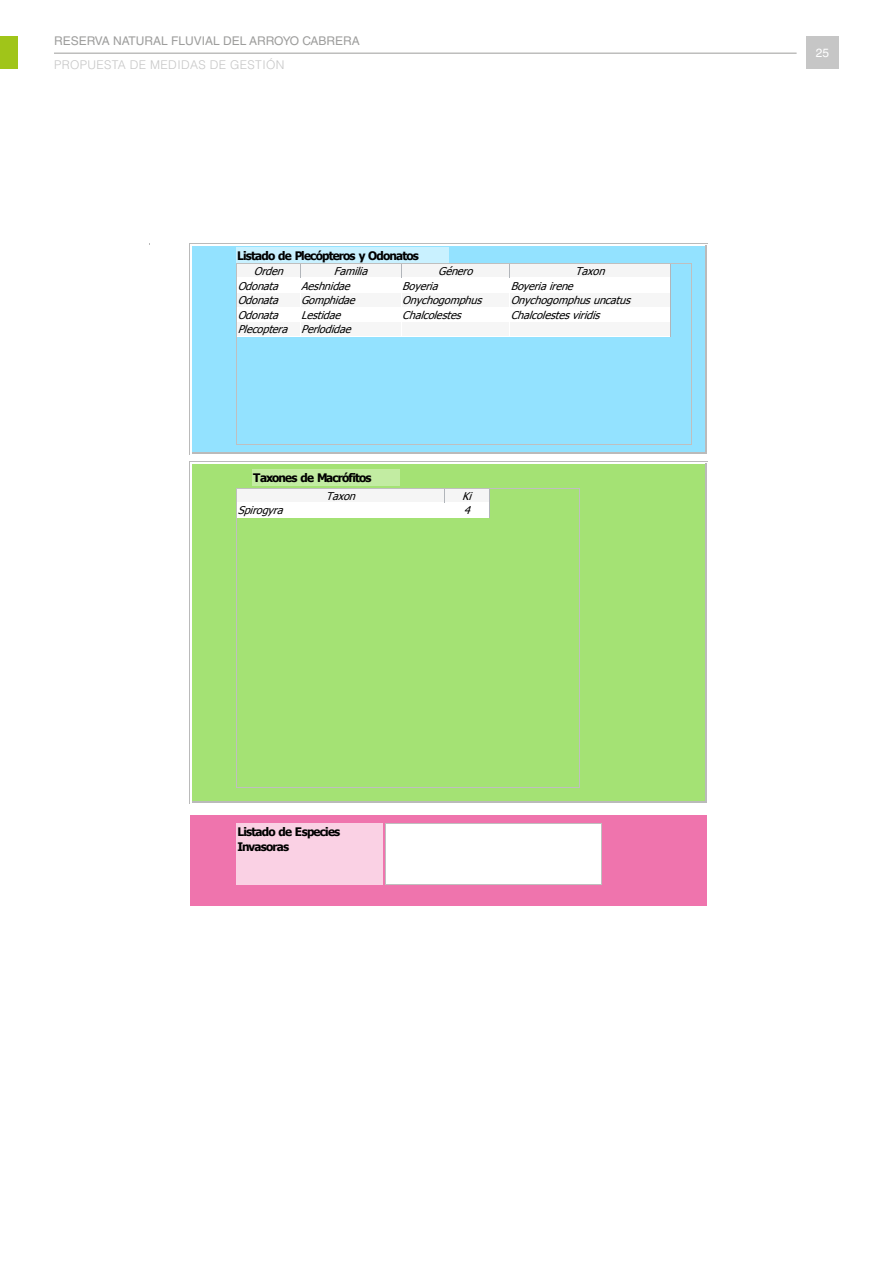
<style>
.page{position:relative;width:893px;height:1263px;background:#fff}
.page>*{position:absolute;margin:0;border:0;box-sizing:border-box;transform-origin:0 0}
.t1{font:12px "Helvetica LT Std";color:#9d9d9c}
.t2{font:300 12px "Helvetica LT Std";letter-spacing:.03em;color:#c6c6c6}
.t3{font:12px "Helvetica LT Std";color:#fff}
.t4{font:700 11.85px/14.2px "Tahoma";letter-spacing:-.07em;color:#000}
.t5{font:italic 10.65px "Tahoma";color:#000}
</style>
<div class="page">
<hr style="left:54px;top:53px;width:743px;height:1px;background:#9d9d9c">
<div style="left:0;top:36px;width:18px;height:33px;background:#a0c519"></div>
<div style="left:806px;top:36px;width:33px;height:33px;background:#c6c6c6"></div>
<div style="left:192px;top:245px;width:514px;height:208px;background:#93e2ff"></div>
<hr style="left:190px;top:243px;width:518px;height:1px;background:#bababa">
<hr style="left:190px;top:243px;width:1px;height:212px;background:#bababa">
<hr style="left:706px;top:245px;width:1px;height:209px;background:#bababa">
<hr style="left:192px;top:453px;width:515px;height:1px;background:#bababa">
<div style="left:191px;top:815px;width:516px;height:91px;background:#ef74ad"></div>
<div style="left:192px;top:463px;width:514px;height:339px;background:#a4e274"></div>
<hr style="left:190px;top:461px;width:518px;height:1px;background:#bababa">
<hr style="left:190px;top:461px;width:1px;height:343px;background:#bababa">
<hr style="left:706px;top:463px;width:1px;height:340px;background:#bababa">
<hr style="left:192px;top:802px;width:515px;height:1px;background:#bababa">
<div style="left:252px;top:469px;width:148px;height:17px;background:#c2eca2"></div>
<div style="left:236px;top:247px;width:212px;height:17px;background:#c9f1ff"></div>
<div style="left:236px;top:824px;width:147px;height:61px;background:#fad1e4"></div>
<div style="left:386px;top:824px;width:215px;height:61px;background:#fff"></div>
<div style="left:237px;top:488px;width:252px;height:29px;background:#fff"></div>
<hr style="left:489px;top:488px;width:1px;height:30px;background:#b1b5ba">
<hr style="left:237px;top:488px;width:1px;height:30px;background:#b1b5ba">
<div style="left:237px;top:488px;width:207px;height:14px;background:#f5f5f5"></div>
<div style="left:445px;top:488px;width:44px;height:14px;background:#f5f5f5"></div>
<hr style="left:237px;top:517px;width:252px;height:1px;background:#fff">
<hr style="left:237px;top:502px;width:252px;height:1px;background:#fff">
<svg style="left:444px;top:488px;width:1px;height:15px"></svg>
<hr style="left:579px;top:488px;width:1px;height:299px;background:#bfbfbf">
<div style="left:237px;top:263px;width:433px;height:73px;background:#fff"></div>
<div style="left:237px;top:292px;width:433px;height:15px;background:#f6f6f6"></div>
<div style="left:237px;top:321px;width:433px;height:15px;background:#f6f6f6"></div>
<hr style="left:670px;top:263px;width:1px;height:73px;background:#b1b5ba">
<hr style="left:237px;top:336px;width:434px;height:1px;background:#b1b5ba">
<hr style="left:237px;top:263px;width:1px;height:73px;background:#b1b5ba">
<div style="left:237px;top:263px;width:63px;height:15px;background:#f5f5f5"></div>
<div style="left:300px;top:263px;width:101px;height:15px;background:#f5f5f5"></div>
<div style="left:401px;top:263px;width:108px;height:15px;background:#f5f5f5"></div>
<div style="left:510px;top:263px;width:160px;height:15px;background:#f5f5f5"></div>
<hr style="left:300px;top:278px;width:1px;height:58px;background:#fff">
<hr style="left:401px;top:278px;width:1px;height:58px;background:#fff">
<hr style="left:509px;top:278px;width:1px;height:58px;background:#fff">
<hr style="left:237px;top:292px;width:433px;height:1px;background:#fff">
<hr style="left:237px;top:307px;width:433px;height:1px;background:#fff">
<hr style="left:237px;top:321px;width:433px;height:1px;background:#fff">
<hr style="left:237px;top:336px;width:433px;height:1px;background:#fff">
<hr style="left:237px;top:277px;width:433px;height:1px;background:#fff">
<svg style="left:300px;top:264px;width:1px;height:14px"></svg>
<svg style="left:401px;top:264px;width:1px;height:14px"></svg>
<svg style="left:509px;top:264px;width:1px;height:14px"></svg>
<hr style="left:237px;top:263px;width:455px;height:1px;background:#bfbfbf">
<hr style="left:692px;top:263px;width:1px;height:181px;background:#bfbfbf">
<p class="t1" style="left:54px;top:34px;width:307px">RESERVA NATURAL FLUVIAL DEL ARROYO CABRERA</p>
<p class="t2" style="left:54px;top:57px;width:232px">PROPUESTA DE MEDIDAS DE GESTIÓN</p>
<p class="t4" style="left:237px;top:248px;width:183px">Listado de Plecópteros y Odonatos</p>
<p class="t5" style="left:254px;top:264px;width:35px">Orden</p>
<p class="t5" style="left:334px;top:264px;width:39px">Familia</p>
<p class="t5" style="left:438px;top:264px;width:40px">Género</p>
<p class="t5" style="left:575px;top:264px;width:35px">Taxon</p>
<p class="t5" style="left:238px;top:279px;width:46px">Odonata</p>
<p class="t5" style="left:301px;top:279px;width:54px">Aeshnidae</p>
<p class="t5" style="left:402px;top:279px;width:41px">Boyeria</p>
<p class="t5" style="left:511px;top:279px;width:68px">Boyeriairene</p>
<p class="t5" style="left:238px;top:293px;width:46px">Odonata</p>
<p class="t5" style="left:301px;top:293px;width:59px">Gomphidae</p>
<p class="t5" style="left:402px;top:293px;width:85px">Onychogomphus</p>
<p class="t5" style="left:511px;top:293px;width:125px">Onychogomphusuncatus</p>
<p class="t5" style="left:238px;top:308px;width:46px">Odonata</p>
<p class="t5" style="left:301px;top:308px;width:45px">Lestidae</p>
<p class="t5" style="left:402px;top:308px;width:64px">Chalcolestes</p>
<p class="t5" style="left:511px;top:308px;width:95px">Chalcolestesviridis</p>
<p class="t5" style="left:238px;top:322px;width:119px">Plecoptera Perlodidae</p>
<p class="t4" style="left:253px;top:470px;width:120px">Taxones de Macrófitos</p>
<p class="t5" style="left:326px;top:489px;width:35px">Taxon</p>
<p class="t5" style="left:462px;top:489px;width:15px">Ki</p>
<p class="t5" style="left:238px;top:503px;width:51px">Spirogy ra</p>
<p class="t5" style="left:464px;top:503px;width:12px">4</p>
<p class="t4" style="left:238px;top:824px;width:104px">Listado de Especies<br>Invasoras</p>
<p class="t3" style="left:816px;top:46px;width:15px">25</p>
</div>
